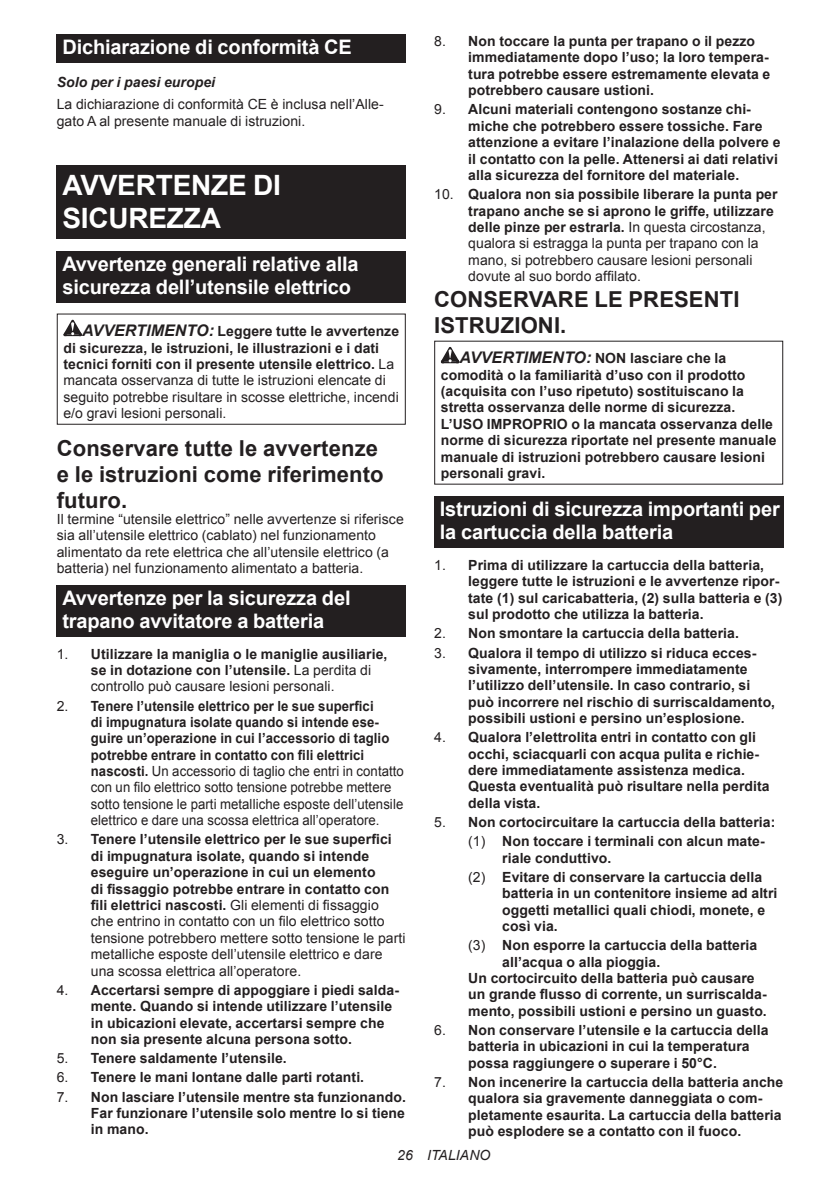
<style>
.page{position:relative;width:840px;height:1191px;background:#fff}
.page>*{position:absolute;margin:0;border:0;box-sizing:border-box;transform-origin:0 0}
.t1{font:700 28px/32.8px "Arial";letter-spacing:-.01em;color:#fff}
.t2{font:700 22px/25.8px "Arial";letter-spacing:.005em;color:#231f20}
.t3{font:700 20px/23.4px "Arial";letter-spacing:-.01em;color:#fff}
.t4{font:700 14px/16.4px "Arial";letter-spacing:.005em;color:#231f20}
.t5{font:14px/16.4px "Arial";letter-spacing:.005em;color:#231f20}
.t6{font:italic 700 14px "Arial";letter-spacing:.005em;color:#231f20}
.t7{font:italic 14px "Arial";letter-spacing:.005em;color:#231f20}
.s1{font-weight:700;font-style:italic;font-size:16px}
.s2{font-weight:700}
.s3{font-weight:400}
.s4{font-style:italic;font-size:16px}
</style>
<div class="page">
<div style="left:57px;top:34px;width:348px;height:29px;background:#231f20"></div>
<div style="left:57px;top:166px;width:348px;height:73px;background:#231f20"></div>
<div style="left:57px;top:251px;width:348px;height:52px;background:#231f20"></div>
<svg style="left:63px;top:320px;width:19px;height:16px"></svg>
<div style="left:57px;top:313px;width:348px;height:112px;border:1px solid #231f20"></div>
<div style="left:57px;top:584px;width:348px;height:52px;background:#231f20"></div>
<svg style="left:440px;top:347px;width:19px;height:16px"></svg>
<div style="left:434px;top:496px;width:348px;height:52px;background:#231f20"></div>
<h3 class="t3" style="left:62px;top:36px;width:291px">Dichiarazione di conformità CE</h3>
<p class="t6" style="left:57px;top:73px;width:160px">Solo per i paesi europei</p>
<p class="t5" style="left:57px;top:96px;width:328px">La dichiarazione di conformità CE è inclusa nell’Alle&shy;gato A al presente manuale di istruzioni.</p>
<h1 class="t1" style="left:62px;top:170px;width:220px">AVVERTENZE DI<br>SICUREZZA</h1>
<h3 class="t3" style="left:62px;top:253px;width:297px">Avvertenze generali relative alla sicurezza dell’utensile elettrico</h3>
<p class="t5" style="left:63px;top:323px;width:337px;text-indent:19px"><span class="s1">AVVERTIMENTO:</span> <span class="s2">Leggere tutte le avvertenze di sicurezza, le istruzioni, le illustrazioni e i dati tecnici forniti con il presente utensile elettrico.</span> La mancata osservanza di tutte le istruzioni elencate di seguito potrebbe risultare in scosse elettriche, incendi e/o gravi lesioni personali.</p>
<h2 class="t2" style="left:57px;top:436px;width:328px">Conservare tutte le avvertenze e le istruzioni come riferimento futuro.</h2>
<p class="t5" style="left:57px;top:511px;width:348px">Il termine “utensile elettrico” nelle avvertenze si riferisce sia all’utensile elettrico (cablato) nel funzionamento alimentato da rete elettrica che all’utensile elettrico (a batteria) nel funzionamento alimentato a batteria.</p>
<h3 class="t3" style="left:62px;top:586px;width:289px">Avvertenze per la sicurezza del trapano avvitatore a batteria</h3>
<p class="t4" style="left:91px;top:646px;width:298px;text-indent:-34px"><span class="s3">1.</span> Utilizzare la maniglia o le maniglie ausiliarie, se in dotazione con l’utensile. <span class="s3">La perdita di controllo può causare lesioni personali.</span></p>
<p class="t5" style="left:91px;top:697px;width:314px;text-indent:-34px">2. <span class="s2">Tenere l’utensile elettrico per le sue superfici<br>di impugnatura isolate quando si intende ese&shy;guire un’operazione in cui l’accessorio di taglio potrebbe entrare in contatto con fili elettrici nascosti.</span> Un accessorio di taglio che entri in contatto con un filo elettrico sotto tensione potrebbe mettere sotto tensione le parti metalliche esposte dell’utensile elettrico e dare una scossa elettrica all’operatore.</p>
<p class="t5" style="left:91px;top:831px;width:316px;text-indent:-34px">3. <span class="s2">Tenere l’utensile elettrico per le sue superfici di impugnatura isolate, quando si intende eseguire un’operazione in cui un elemento<br>di fissaggio potrebbe entrare in contatto con fili elettrici nascosti.</span> Gli elementi di fissaggio<br>che entrino in contatto con un filo elettrico sotto tensione potrebbero mettere sotto tensione le parti metalliche esposte dell’utensile elettrico e dare una scossa elettrica all’operatore.</p>
<p class="t4" style="left:91px;top:982px;width:309px;text-indent:-34px"><span class="s3">4.</span> Accertarsi sempre di appoggiare i piedi salda&shy;mente. Quando si intende utilizzare l’utensile in ubicazioni elevate, accertarsi sempre che non sia presente alcuna persona sotto.</p>
<p class="t4" style="left:57px;top:1050px;width:231px"><span class="s3">5.</span> Tenere saldamente l’utensile.</p>
<p class="t4" style="left:57px;top:1069px;width:309px"><span class="s3">6.</span> Tenere le mani lontane dalle parti rotanti.</p>
<p class="t4" style="left:91px;top:1088px;width:316px;text-align:justify;text-indent:-34px"><span class="s3">7.</span> Non lasciare l’utensile mentre sta funzionando.<br>Far funzionare l’utensile solo mentre lo si tiene in mano.</p>
<p class="t4" style="left:468px;top:33px;width:303px;text-indent:-34px"><span class="s3">8.</span> Non toccare la punta per trapano o il pezzo immediatamente dopo l’uso; la loro tempera&shy;tura potrebbe essere estremamente elevata e potrebbero causare ustioni.</p>
<p class="t4" style="left:468px;top:102px;width:313px;text-indent:-34px"><span class="s3">9.</span> Alcuni materiali contengono sostanze chi&shy;miche che potrebbero essere tossiche. Fare attenzione a evitare l’inalazione della polvere e il contatto con la pelle. Attenersi ai dati relativi alla sicurezza del fornitore del materiale.</p>
<p class="t5" style="left:468px;top:186px;width:311px;text-indent:-34px">10. <span class="s2">Qualora non sia possibile liberare la punta per trapano anche se si aprono le griffe, utilizzare delle pinze per estrarla.</span> In questa circostanza, qualora si estragga la punta per trapano con la mano, si potrebbero causare lesioni personali dovute al suo bordo affilato.</p>
<h2 class="t2" style="left:434px;top:287px;width:307px">CONSERVARE LE PRESENTI<br>ISTRUZIONI.</h2>
<p class="t4" style="left:440px;top:350px;width:337px;text-indent:19px"><span class="s4">AVVERTIMENTO:</span> NON lasciare che la comodità o la familiarità d’uso con il prodotto (acquisita con l’uso ripetuto) sostituiscano la stretta osservanza delle norme di sicurezza.<br>L’USO IMPROPRIO o la mancata osservanza delle norme di sicurezza riportate nel presente manuale manuale di istruzioni potrebbero causare lesioni personali gravi.</p>
<h3 class="t3" style="left:439px;top:498px;width:341px">Istruzioni di sicurezza importanti per la cartuccia della batteria</h3>
<p class="t4" style="left:468px;top:557px;width:315px;text-indent:-34px"><span class="s3">1.</span> Prima di utilizzare la cartuccia della batteria, leggere tutte le istruzioni e le avvertenze ripor&shy;tate (1) sul caricabatteria, (2) sulla batteria e (3) sul prodotto che utilizza la batteria.</p>
<p class="t4" style="left:434px;top:625px;width:306px"><span class="s3">2.</span> Non smontare la cartuccia della batteria.</p>
<p class="t4" style="left:468px;top:645px;width:308px;text-indent:-34px"><span class="s3">3.</span> Qualora il tempo di utilizzo si riduca ecces&shy;sivamente, interrompere immediatamente l’utilizzo dell’utensile. In caso contrario, si può incorrere nel rischio di surriscaldamento, possibili ustioni e persino un’esplosione.</p>
<p class="t4" style="left:468px;top:729px;width:303px;text-indent:-34px"><span class="s3">4.</span> Qualora l’elettrolita entri in contatto con gli occhi, sciacquarli con acqua pulita e richie&shy;dere immediatamente assistenza medica.<br>Questa eventualità può risultare nella perdita della vista.</p>
<p class="t4" style="left:468px;top:813px;width:308px;line-height:19.2px;text-indent:-34px"><span class="s3">5.</span> Non cortocircuitare la cartuccia della batteria: <span class="s3">(1)</span> Non toccare i terminali con alcun mate-</p>
<p class="t4" style="left:468px;top:848px;width:295px;line-height:19.2px;text-indent:34px">riale conduttivo.<br><span class="s3">(2)</span> Evitare di conservare la cartuccia della</p>
<p class="t4" style="left:502px;top:885px;width:276px">batteria in un contenitore insieme ad altri oggetti metallici quali chiodi, monete, e così via.</p>
<p class="t4" style="left:468px;top:937px;width:290px"><span class="s3">(3)</span> Non esporre la cartuccia della batteria</p>
<p class="t4" style="left:502px;top:954px;width:159px">all’acqua o alla pioggia.</p>
<p class="t4" style="left:468px;top:970px;width:288px">Un cortocircuito della batteria può causare</p>
<p class="t4" style="left:468px;top:986px;width:300px">un grande flusso di corrente, un surriscalda-</p>
<p class="t4" style="left:468px;top:1003px;width:300px">mento, possibili ustioni e persino un guasto.</p>
<p class="t4" style="left:468px;top:1022px;width:302px;text-indent:-34px"><span class="s3">6.</span> Non conservare l’utensile e la cartuccia della batteria in ubicazioni in cui la temperatura possa raggiungere o superare i 50°C.</p>
<p class="t4" style="left:468px;top:1074px;width:316px;text-indent:-34px"><span class="s3">7.</span> Non incenerire la cartuccia della batteria anche qualora sia gravemente danneggiata o com&shy;pletamente esaurita. La cartuccia della batteria può esplodere se a contatto con il fuoco.</p>
<p class="t7" style="left:397px;top:1146px;width:95px">26 ITALIANO</p>
</div>
